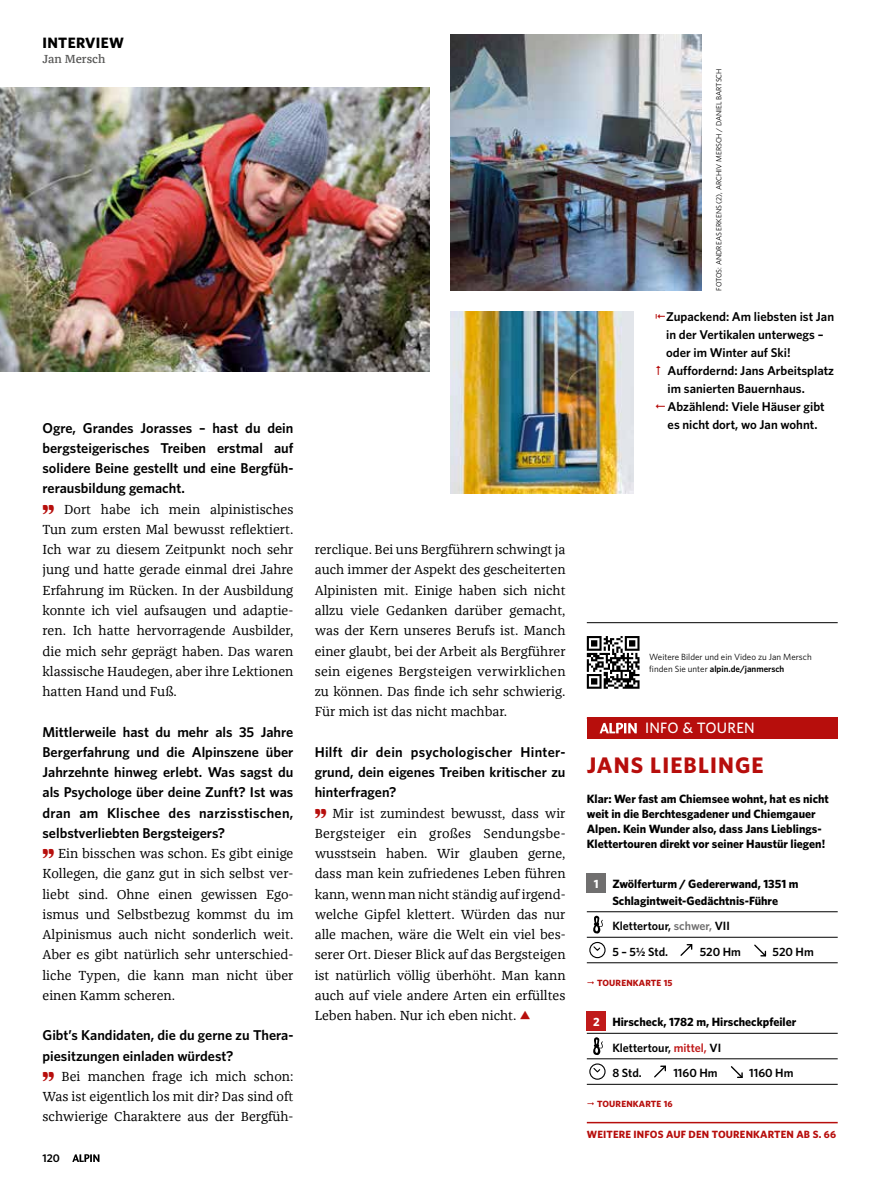
<style>
.page{position:relative;width:893px;height:1191px;background:#fff}
.page>*{position:absolute;margin:0;border:0;box-sizing:border-box;transform-origin:0 0}
.t1{font:700 22.5px "Whitney";letter-spacing:.05em;color:#b70e0c}
.t2{font:500 15px "Whitney";letter-spacing:.02em;color:#fff}
.t3{font:700 15px "Whitney";letter-spacing:.02em;color:#000}
.t4{font:600 14.25px/20.2px "Whitney";color:#000;text-align:justify}
.t5{font:13.5px/20.2px "Franziska Offc Pro";color:#000;text-align:justify}
.t6{font:600 12.75px/18px "Whitney";color:#000}
.t7{font:700 12px/15px "Whitney";color:#000}
.t8{font:600 12px/25.5px "Whitney";color:#000}
.t9{font:500 12px "Franziska Offc Pro";color:#575756}
.t10{font:600 11.25px "Whitney";color:#000}
.t11{font:700 10.5px "Whitney";letter-spacing:.015em;color:#b70e0c}
.t12{font:9px/12px "Whitney";color:#000}
.t13{font:700 9px "Whitney";letter-spacing:.02em;color:#b70e0c}
.t14{font:7.5px "Whitney";color:#000}
.s1{font-weight:800;color:#b70e0c}
.s2{color:#b70e0c}
.s3{font-weight:600}
.s4{color:#fff}
.s5{color:#706f6f}
.s6{font-weight:600;color:#c01a1a}
</style>
<div class="page">
<hr style="left:587px;top:911px;width:251px;height:1px;background:#000">
<hr style="left:587px;top:937px;width:251px;height:1px;background:#000">
<hr style="left:587px;top:962px;width:251px;height:1px;background:#000">
<hr style="left:587px;top:1033px;width:251px;height:1px;background:#000">
<hr style="left:587px;top:1058px;width:251px;height:1px;background:#000">
<hr style="left:587px;top:1084px;width:251px;height:1px;background:#000">
<div style="left:587px;top:873px;width:19px;height:19px;background:#706f6f"></div>
<svg style="left:593px;top:915px;width:10px;height:18px"></svg>
<div style="left:589px;top:942px;width:17px;height:16px;border:1px solid #000;border-radius:50%"></div>
<svg style="left:592px;top:945px;width:9px;height:6px"></svg>
<svg style="left:680px;top:944px;width:13px;height:12px"></svg>
<svg style="left:754px;top:944px;width:13px;height:13px"></svg>
<div style="left:587px;top:1011px;width:19px;height:19px;background:#c01a1a"></div>
<svg style="left:593px;top:1037px;width:10px;height:18px"></svg>
<div style="left:589px;top:1063px;width:17px;height:16px;border:1px solid #000;border-radius:50%"></div>
<svg style="left:592px;top:1066px;width:9px;height:7px"></svg>
<svg style="left:654px;top:1065px;width:12px;height:13px"></svg>
<svg style="left:730px;top:1066px;width:13px;height:12px"></svg>
<hr style="left:587px;top:1121px;width:251px;height:2px;background:#b70e0c">
<div style="left:587px;top:717px;width:251px;height:21px;background:#b70e0c"></div>
<svg style="left:600px;top:722px;width:37px;height:11px"></svg>
<svg style="left:587px;top:636px;width:52px;height:52px"></svg>
<hr style="left:587px;top:622px;width:251px;height:1px;background:#000">
<img style="left:451px;top:34px;width:251px;height:257px">
<img style="left:0;top:88px;width:429px;height:283px">
<img style="left:451px;top:311px;width:183px;height:182px">
<svg style="left:72px;top:1154px;width:27px;height:8px"></svg>
<p class="t3" style="left:43px;top:33px;width:83px">INTERVIEW</p>
<p class="t9" style="left:43px;top:51px;width:65px">Jan Mersch</p>
<p class="t4" style="left:43px;top:417px;width:252px">Ogre, Grandes Jorasses – hast du dein bergsteigerisches Treiben erstmal auf solidere Beine gestellt und eine Bergfüh&shy;rerausbildung gemacht.</p>
<p class="t5" style="left:43px;top:499px;width:252px"><span class="s1">❞</span> Dort habe ich mein alpinistisches Tun zum ersten Mal bewusst reflektiert.<br>Ich war zu diesem Zeitpunkt noch sehr jung und hatte gerade einmal drei Jahre Erfahrung im Rücken. In der Ausbildung konnte ich viel aufsaugen und adaptie&shy;ren. Ich hatte hervorragende Ausbilder, die mich sehr geprägt haben. Das waren klassische Haudegen, aber ihre Lektionen hatten Hand und Fuß.</p>
<p class="t4" style="left:43px;top:721px;width:252px">Mittlerweile hast du mehr als 35 Jahre Bergerfahrung und die Alpinszene über Jahrzehnte hinweg erlebt. Was sagst du als Psychologe über deine Zunft? Ist was dran am Klischee des narzisstischen, selbstverliebten Bergsteigers?</p>
<p class="t5" style="left:43px;top:843px;width:252px"><span class="s1">❞</span> Ein bisschen was schon. Es gibt einige Kollegen, die ganz gut in sich selbst ver&shy;liebt sind. Ohne einen gewissen Ego&shy;ismus und Selbstbezug kommst du im Alpinismus auch nicht sonderlich weit.<br>Aber es gibt natürlich sehr unterschied&shy;liche Typen, die kann man nicht über einen Kamm scheren.</p>
<p class="t4" style="left:43px;top:1025px;width:252px">Gibt’s Kandidaten, die du gerne zu Thera&shy;piesitzungen einladen würdest?</p>
<p class="t5" style="left:43px;top:1066px;width:252px"><span class="s1">❞</span> Bei manchen frage ich mich schon:<br>Was ist eigentlich los mit dir? Das sind oft schwierige Charaktere aus der Bergfüh-</p>
<p class="t10" style="left:43px;top:1150px;width:19px">120</p>
<p class="t5" style="left:315px;top:539px;width:252px">rerclique. Bei uns Bergführern schwingt ja auch immer der Aspekt des gescheiterten Alpinisten mit. Einige haben sich nicht allzu viele Gedanken darüber gemacht, was der Kern unseres Berufs ist. Manch einer glaubt, bei der Arbeit als Bergführer sein eigenes Bergsteigen verwirklichen zu können. Das finde ich sehr schwierig.<br>Für mich ist das nicht machbar.</p>
<p class="t4" style="left:315px;top:741px;width:252px">Hilft dir dein psychologischer Hinter&shy;grund, dein eigenes Treiben kritischer zu hinterfragen?</p>
<p class="t5" style="left:315px;top:802px;width:252px"><span class="s1">❞</span> Mir ist zumindest bewusst, dass wir Bergsteiger ein großes Sendungsbe&shy;wusstsein haben. Wir glauben gerne, dass man kein zufriedenes Leben führen kann, wenn man nicht ständig auf irgend&shy;welche Gipfel klettert. Würden das nur alle machen, wäre die Welt ein viel bes&shy;serer Ort. Dieser Blick auf das Bergsteigen ist natürlich völlig überhöht. Man kann auch auf viele andere Arten ein erfülltes Leben haben. Nur ich eben nicht. <span class="s2">▲</span></p>
<p class="t14" style="left:714px;top:291px;width:224px;rotate:-90deg">FOTOS: ANDREAS ERKENS (2), ARCHIV MERSCH / DANIEL BARTSCH</p>
<p class="t6" style="left:666px;top:308px;width:169px">Zupackend: Am liebsten ist Jan in der Vertikalen unterwegs – oder im Winter auf Ski!<br>Auffordernd: Jans Arbeitsplatz im sanierten Bauernhaus.<br>Abzählend: Viele Häuser gibt es nicht dort, wo Jan wohnt.</p>
<p class="t12" style="left:649px;top:650px;width:164px">Weitere Bilder und ein Video zu Jan Mersch finden Sie unter <span class="s3">alpin.de/janmersch</span></p>
<p class="t2" style="left:645px;top:718px;width:111px">INFO &amp; TOUREN</p>
<h1 class="t1" style="left:587px;top:750px;width:178px">JANS LIEBLINGE</h1>
<p class="t7" style="left:587px;top:791px;width:244px">Klar: Wer fast am Chiemsee wohnt, hat es nicht weit in die Berchtesgadener und Chiemgauer Alpen. Kein Wunder also, dass Jans Lieblings-Klettertouren direkt vor seiner Haustür liegen!</p>
<p class="t7" style="left:594px;top:875px;width:206px;line-height:16.5px;text-align:center"><span class="s4">1</span> Zwölferturm / Gedererwand, 1351 m<br>Schlagintweit-Gedächtnis-Führe</p>
<p class="t8" style="left:612px;top:913px;width:119px">Klettertour, <span class="s5">schwer,</span> VII<br>5 – 5½ Std.</p>
<p class="t8" style="left:700px;top:938px;width:43px">520 Hm</p>
<p class="t8" style="left:772px;top:938px;width:43px">520 Hm</p>
<p class="t13" style="left:597px;top:976px;width:77px">TOURENKARTE 15</p>
<p class="t7" style="left:612px;top:1009px;width:185px;line-height:25.5px;text-indent:-19px"><span class="s4">2</span> Hirscheck, 1782 m, Hirscheckpfeiler<br><span class="s3">Klettertour,</span> <span class="s6">mittel,</span> <span class="s3">VI<br>8 Std.</span></p>
<p class="t8" style="left:673px;top:1060px;width:46px">1160 Hm</p>
<p class="t8" style="left:749px;top:1060px;width:46px">1160 Hm</p>
<p class="t13" style="left:597px;top:1098px;width:77px">TOURENKARTE 16</p>
<p class="t11" style="left:587px;top:1127px;width:251px">WEITERE INFOS AUF DEN TOURENKARTEN AB S. 66</p>
</div>
